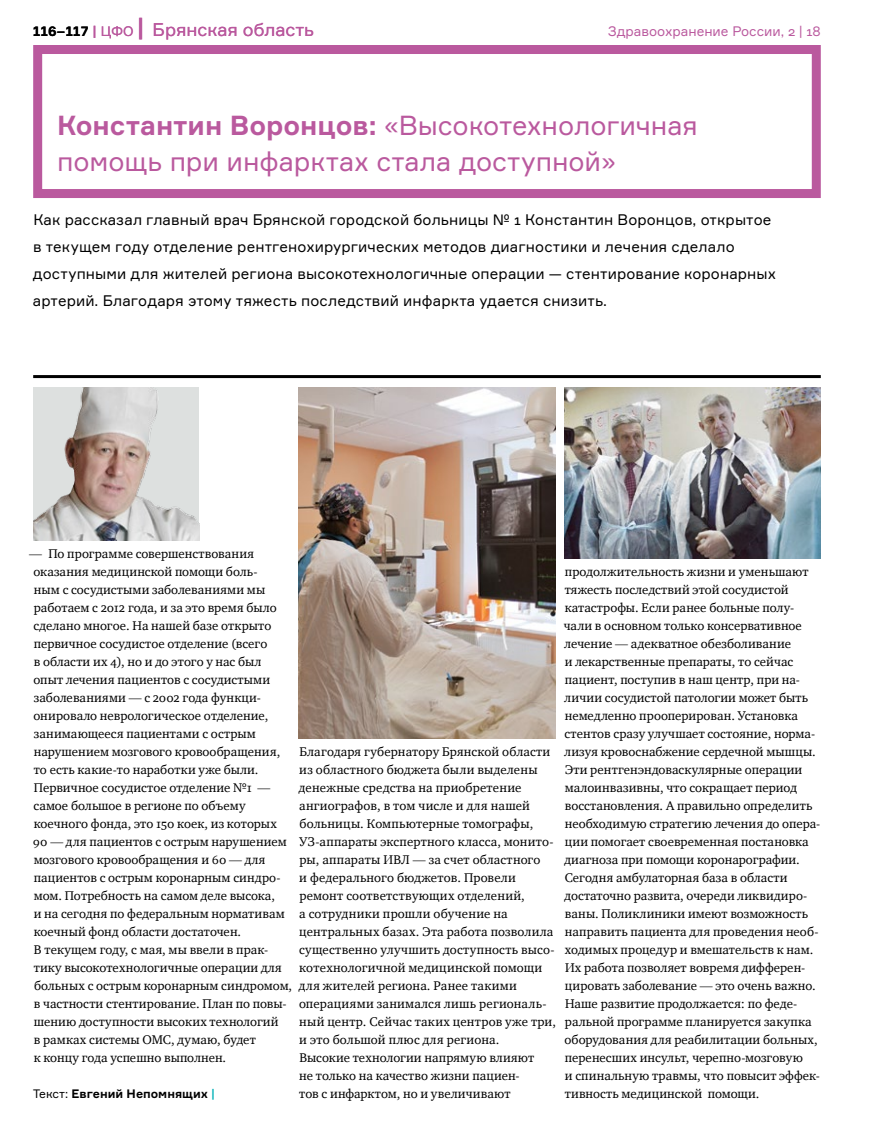
<style>
.page{position:relative;width:872px;height:1127px;background:#fff}
.page>*{position:absolute;margin:0;border:0;box-sizing:border-box;transform-origin:0 0}
.t1{font:27px/36px "Formular";letter-spacing:-.005em;color:#ba599e}
.t2{font:18px "Formular";color:#ba599e}
.t3{font:15px/27px "Formular";letter-spacing:.01em;color:#000}
.t4{font:13.5px "Formular";color:#ba599e}
.t5{font:12.9px/18px "Charter OSC";letter-spacing:.005em;color:#000}
.t6{font:700 12px "Formular";color:#000}
.s1{font-weight:700;font-size:13.5px;color:#000}
.s2{font-weight:700;font-size:13.5px}
.s3{font-size:13.5px}
.s4{font-weight:700;font-size:24px}
.s5{font-weight:700}
.s6{font-weight:400}
.s7{color:#00b1b7}
</style>
<div class="page">
<div style="left:33px;top:45px;width:787px;height:153px;border:9px solid #ba599e"></div>
<hr style="left:33px;top:375px;width:787px;height:3px;background:#000">
<img style="left:33px;top:387px;width:166px;height:153px">
<img style="left:299px;top:387px;width:256px;height:351px">
<img style="left:564px;top:387px;width:256px;height:171px">
<h2 class="t2" style="left:33px;top:19px;width:282px"><span class="s1">116–117</span> <span class="s2">|</span> <span class="s3">ЦФО</span> <span class="s4">|</span> Брянская область</h2>
<p class="t4" style="left:608px;top:23px;width:214px">Здравоохранение России, 2 | 18</p>
<h1 class="t1" style="left:57px;top:107px;width:642px"><span class="s5">Константин Воронцов:</span> «Высокотехнологичная помощь при инфарктах стала доступной»</h1>
<p class="t3" style="left:33px;top:206px;width:744px">Как рассказал главный врач Брянской городской больницы № 1 Константин Воронцов, открытое в текущем году отделение рентгенохирургических методов диагностики и лечения сделало доступными для жителей региона высокотехнологичные операции — стентирование коронарных артерий. Благодаря этому тяжесть последствий инфаркта удается снизить.</p>
<p class="t5" style="left:29px;top:545px;width:264px">— По программе совершенствования оказания медицинской помощи боль-<br>ным с сосудистыми заболеваниями мы работаем с 2012 года, и за это время было сделано многое. На нашей базе открыто первичное сосудистое отделение (всего<br>в области их 4), но и до этого у нас был<br>опыт лечения пациентов с сосудистыми заболеваниями — с 2002 года функци&shy;онировало неврологическое отделение, занимающееся пациентами с острым нарушением мозгового кровообращения,<br>то есть какие-то наработки уже были.<br>Первичное сосудистое отделение №1 — самое большое в регионе по объему коечного фонда, это 150 коек, из которых<br>90 — для пациентов с острым нарушением мозгового кровообращения и 60 — для пациентов с острым коронарным синдро&shy;мом. Потребность на самом деле высока,<br>и на сегодня по федеральным нормативам коечный фонд области достаточен.<br>В текущем году, с мая, мы ввели в прак&shy;тику высокотехнологичные операции для больных с острым коронарным синдромом, в частности стентирование. План по повы&shy;шению доступности высоких технологий<br>в рамках системы ОМС, думаю, будет<br>к концу года успешно выполнен.</p>
<p class="t5" style="left:564px;top:563px;width:258px">продолжительность жизни и уменьшают тяжесть последствий этой сосудистой катастрофы. Если ранее больные полу&shy;чали в основном только консервативное лечение — адекватное обезболивание<br>и лекарственные препараты, то сейчас пациент, поступив в наш центр, при на&shy;личии сосудистой патологии может быть немедленно прооперирован. Установка стентов сразу улучшает состояние, норма&shy;лизуя кровоснабжение сердечной мышцы.<br>Эти рентгенэндоваскулярные операции малоинвазивны, что сокращает период восстановления. А правильно определить необходимую стратегию лечения до опера&shy;ции помогает своевременная постановка диагноза при помощи коронарографии.<br>Сегодня амбулаторная база в области достаточно развита, очереди ликвидиро&shy;ваны. Поликлиники имеют возможность направить пациента для проведения необ&shy;ходимых процедур и вмешательств к нам.<br>Их работа позволяет вовремя дифферен&shy;цировать заболевание — это очень важно.<br>Наше развитие продолжается: по феде&shy;ральной программе планируется закупка оборудования для реабилитации больных, перенесших инсульт, черепно-мозговую<br>и спинальную травмы, что повысит эффек-</p>
<p class="t5" style="left:299px;top:743px;width:259px">Благодаря губернатору Брянской области из областного бюджета были выделены денежные средства на приобретение ангиографов, в том числе и для нашей больницы. Компьютерные томографы, УЗ-аппараты экспертного класса, монито&shy;ры, аппараты ИВЛ — за счет областного<br>и федерального бюджетов. Провели ремонт соответствующих отделений,<br>а сотрудники прошли обучение на центральных базах. Эта работа позволила существенно улучшить доступность высо&shy;котехнологичной медицинской помощи для жителей региона. Ранее такими операциями занимался лишь региональ&shy;ный центр. Сейчас таких центров уже три, и это большой плюс для региона.<br>Высокие технологии напрямую влияют<br>не только на качество жизни пациен-<br>тов с инфарктом, но и увеличивают</p>
<p class="t6" style="left:33px;top:1086px;width:183px"><span class="s6">Текст:</span> Евгений Непомнящих <span class="s7">|</span></p>
<p class="t5" style="left:565px;top:1085px;width:196px">тивность медицинской помощи.</p>
</div>
